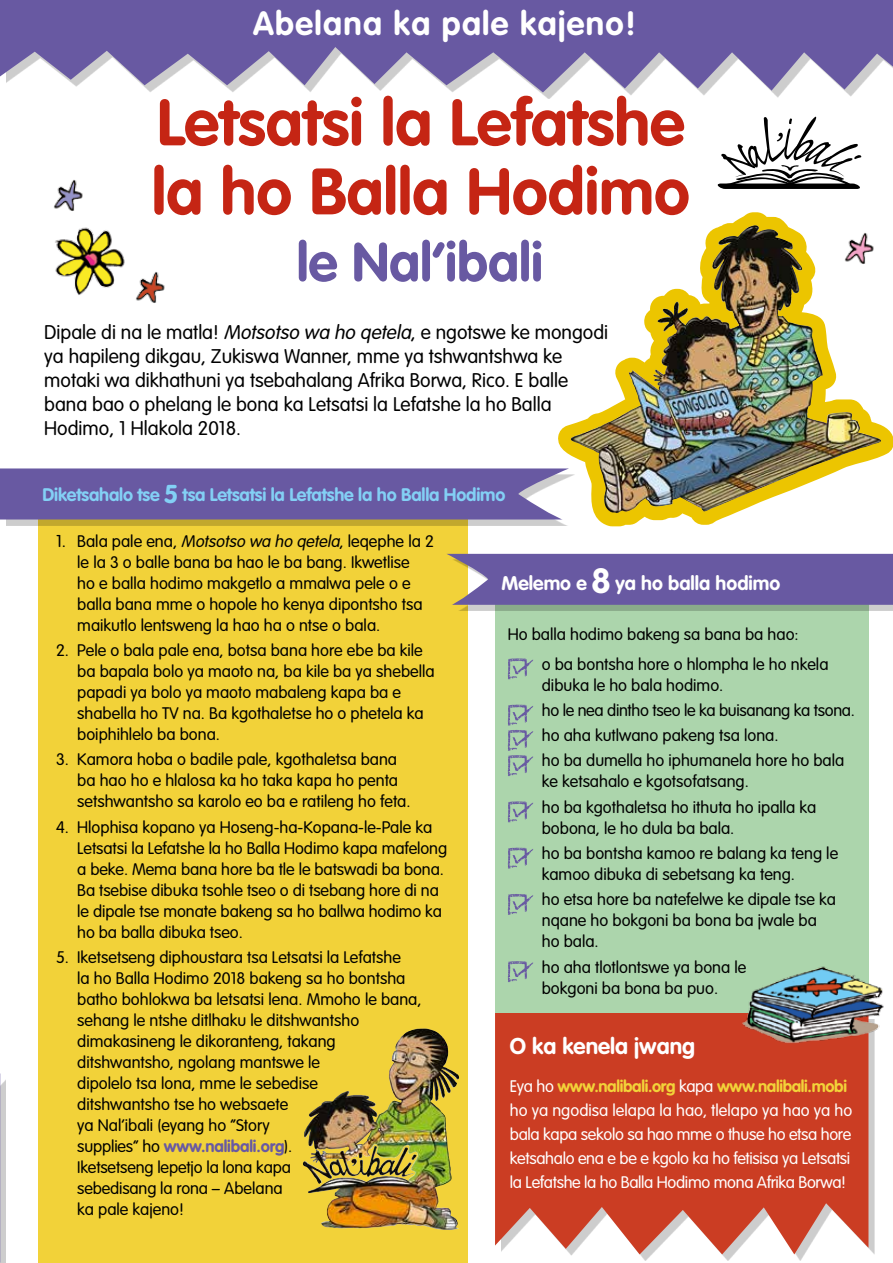
<style>
.page{position:relative;width:893px;height:1263px;background:#fff}
.page>*{position:absolute;margin:0;border:0;box-sizing:border-box;transform-origin:0 0}
.t1{font:700 64.5px/69px "VAG Rounded Std";color:#c52514}
.t2{font:700 54px "VAG Rounded Std";color:#6859a2}
.t3{font:700 33px "VAG Rounded Std";letter-spacing:.04em;color:#fff}
.t4{font:700 22.5px "VAG Rounded Std";color:#fff}
.t5{font:300 19.5px/24px "VAG Rounded Std";color:#000}
.t6{font:700 19.5px "VAG Rounded Std";color:#fff}
.t7{font:700 18px "VAG Rounded Std";letter-spacing:-.01em;color:#83d0f5}
.t8{font:300 16.5px/21px "VAG Rounded Std";color:#000}
.t9{font:300 16.5px/24px "VAG Rounded Std";letter-spacing:-.02em;color:#fff}
.s1{font-style:italic}
.s2{font-size:25.5px}
.s3{font-size:16.95px}
.s4{font-weight:700;color:#6859a2}
.s5{font-size:34.5px}
.s6{font-weight:700;color:#f2d239}
</style>
<div class="page">
<div style="left:38px;top:495px;width:430px;height:768px;background:#f2d239"></div>
<div style="left:501px;top:1019px;width:374px;height:241px;background:#000;opacity:.2"></div>
<svg style="left:495px;top:1013px;width:373px;height:241px;background:#cf5039"></svg>
<div style="left:495px;top:593px;width:373px;height:420px;background:#acd5ac"></div>
<svg style="left:508px;top:658px;width:25px;height:22px"></svg>
<svg style="left:508px;top:704px;width:25px;height:72px"></svg>
<svg style="left:508px;top:801px;width:25px;height:22px"></svg>
<svg style="left:508px;top:847px;width:25px;height:22px"></svg>
<svg style="left:508px;top:894px;width:25px;height:21px"></svg>
<svg style="left:508px;top:961px;width:25px;height:21px"></svg>
<img style="left:737px;top:956px;width:147px;height:92px">
<div style="left:452px;top:560px;width:441px;height:51px;background:#000;opacity:.2"></div>
<svg style="left:447px;top:554px;width:446px;height:51px;background:#6f609f"></svg>
<div style="left:6px;top:474px;width:569px;height:52px;background:#000;opacity:.2"></div>
<div style="left:0;top:468px;width:556px;height:51px;background:#6859a2"></div>
<div style="left:0;top:1071px;width:6px;height:192px;background:#000;opacity:.2"></div>
<svg style="left:718px;top:117px;width:143px;height:72px"></svg>
<img style="left:53px;top:180px;width:30px;height:31px">
<img style="left:136px;top:272px;width:29px;height:31px">
<img style="left:304px;top:1028px;width:120px;height:121px">
<img style="left:55px;top:227px;width:70px;height:68px">
<svg style="left:0;top:0;width:893px;height:92px;fill:#6859a2"></svg>
<img style="left:556px;top:212px;width:337px;height:314px">
<img style="left:631px;top:227px;width:118px;height:163px">
<h3 class="t3" style="left:253px;top:4px;width:385px">Abelana ka pale kajeno!</h3>
<h1 class="t1" style="left:152px;top:91px;width:540px">Letsatsi la Lefatshe la ho Balla Hodimo</h1>
<h2 class="t2" style="left:297px;top:230px;width:248px">le Nal’ibali</h2>
<p class="t5" style="left:44px;top:320px;width:565px">Dipale di na le matla! <span class="s1">Motsotso wa ho qetela</span>, e ngotswe ke mongodi ya hapileng dikgau, Zukiswa Wanner, mme ya tshwantshwa ke motaki wa dikhathuni ya tsebahalang Afrika Borwa, Rico. E balle bana bao o phelang le bona ka Letsatsi la Lefatshe la ho Balla Hodimo, 1 Hlakola 2018.</p>
<p class="t7" style="left:42px;top:484px;width:464px">Diketsahalo tse <span class="s2">5</span> tsa Letsatsi la Lefatshe la ho Balla Hodimo</p>
<p class="t8" style="left:77px;top:531px;width:358px;text-indent:-21px"><span class="s3">1.</span> Bala pale ena, <span class="s1">Motsotso wa ho qetela</span>, leqephe la 2 le la 3 o balle bana ba hao le ba bang. Ikwetlise<br>ho e balla hodimo makgetlo a mmalwa pele o e balla bana mme o hopole ho kenya dipontsho tsa maikutlo lentsweng la hao ha o ntse o bala.</p>
<p class="t8" style="left:77px;top:640px;width:359px;text-indent:-21px">2. Pele o bala pale ena, botsa bana hore ebe ba kile ba bapala bolo ya maoto na, ba kile ba ya shebella papadi ya bolo ya maoto mabaleng kapa ba e shabella ho TV na. Ba kgothaletse ho o phetela ka boiphihlelo ba bona.</p>
<p class="t8" style="left:77px;top:750px;width:335px;text-indent:-21px">3. Kamora hoba o badile pale, kgothaletsa bana ba hao ho e hlalosa ka ho taka kapa ho penta setshwantsho sa karolo eo ba e ratileng ho feta.</p>
<p class="t8" style="left:77px;top:817px;width:371px;text-indent:-21px">4. Hlophisa kopano ya Hoseng-ha-Kopana-le-Pale ka Letsatsi la Lefatshe la ho Balla Hodimo kapa mafelong a beke. Mema bana hore ba tle le batswadi ba bona.<br>Ba tsebise dibuka tsohle tseo o di tsebang hore di na le dipale tse monate bakeng sa ho ballwa hodimo ka ho ba balla dibuka tseo.</p>
<p class="t8" style="left:77px;top:947px;width:346px;text-indent:-21px">5. Iketsetseng diphoustara tsa Letsatsi la Lefatshe<br>la ho Balla Hodimo 2018 bakeng sa ho bontsha batho bohlokwa ba letsatsi lena. Mmoho le bana, sehang le ntshe ditlhaku le ditshwantsho dimakasineng le dikoranteng, takang ditshwantsho, ngolang mantswe le<br>dipolelo tsa lona, mme le sebedise<br>ditshwantsho tse ho websaete<br>ya Nal’ibali (eyang ho “Story<br>supplies” ho <span class="s4">www.nalibali.org</span>).<br>Iketsetseng lepetjo la lona kapa<br>sebedisang la rona – Abelana<br>ka pale kajeno!</p>
<p class="t6" style="left:501px;top:571px;width:280px">Melemo e <span class="s5">8</span> ya ho balla hodimo</p>
<p class="t8" style="left:542px;top:620px;width:288px;line-height:29.5px;text-indent:-34px">Ho balla hodimo bakeng sa bana ba hao:<br>o ba bontsha hore o hlompha le ho nkela</p>
<p class="t8" style="left:542px;top:673px;width:315px;line-height:25.2px">dibuka le ho bala hodimo.<br>ho le nea dintho tseo le ka buisanang ka tsona. ho aha kutlwano pakeng tsa lona.<br>ho ba dumella ho iphumanela hore ho bala</p>
<p class="t8" style="left:542px;top:770px;width:276px;line-height:25.2px">ke ketsahalo e kgotsofatsang.<br>ho ba kgothaletsa ho ithuta ho ipalla ka</p>
<p class="t8" style="left:542px;top:816px;width:298px;line-height:25.2px">bobona, le ho dula ba bala.<br>ho ba bontsha kamoo re balang ka teng le</p>
<p class="t8" style="left:542px;top:862px;width:296px;line-height:25.2px">kamoo dibuka di sebetsang ka teng.<br>ho etsa hore ba natefelwe ke dipale tse ka</p>
<p class="t8" style="left:542px;top:910px;width:277px">nqane ho bokgoni ba bona ba jwale ba ho bala.</p>
<p class="t8" style="left:542px;top:957px;width:206px">ho aha tlotlontswe ya bona le bokgoni ba bona ba puo.</p>
<h3 class="t4" style="left:510px;top:1033px;width:187px">O ka kenela jwang</h3>
<p class="t9" style="left:510px;top:1074px;width:344px">Eya ho <span class="s6">www.nalibali.org</span> kapa <span class="s6">www.nalibali.mobi </span>ho ya ngodisa lelapa la hao, tlelapo ya hao ya ho bala kapa sekolo sa hao mme o thuse ho etsa hore ketsahalo ena e be e kgolo ka ho fetisisa ya Letsatsi la Lefatshe la ho Balla Hodimo mona Afrika Borwa!</p>
</div>
